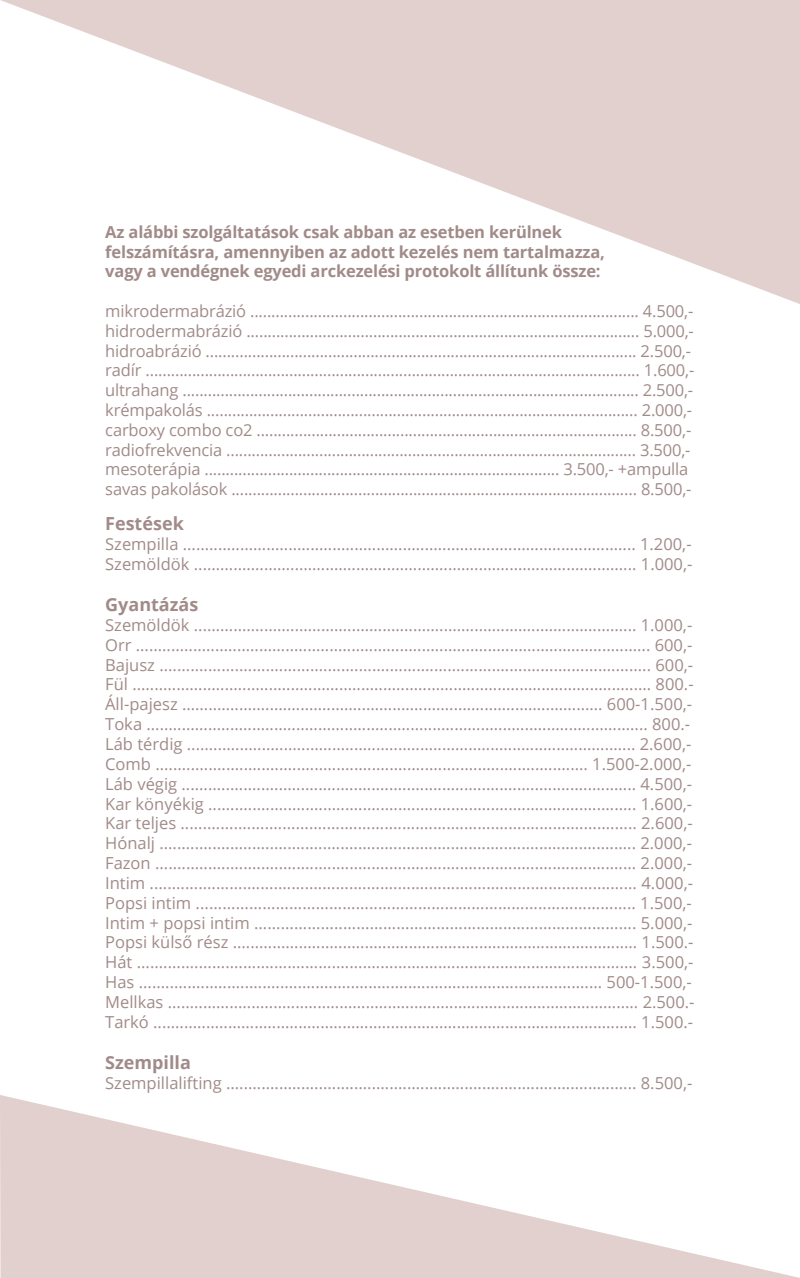
<style>
.page{position:relative;width:800px;height:1278px;background:#fff}
.page>*{position:absolute;margin:0;border:0;box-sizing:border-box;transform-origin:0 0}
.t1{font:700 18px "Open Sans";color:#a18b89}
.t2{font:16.55px/19.9px "Open Sans";color:#a18b89}
.t3{font:16.5px/19.8px "Open Sans";letter-spacing:-.01em;color:#a18b89}
.t4{font:700 16.5px/19.8px "Open Sans";letter-spacing:-.01em;color:#a18b89}
</style>
<div class="page">
<svg style="left:1px;top:0;width:799px;height:304px"></svg>
<svg style="left:0;top:1095px;width:800px;height:183px"></svg>
<p class="t4" style="left:105px;top:221px;width:501px">Az alábbi szolgáltatások csak abban az esetben kerülnek felszámításra, amennyiben az adott kezelés nem tartalmazza, vagy a vendégnek egyedi arckezelési protokolt állítunk össze:</p>
<p class="t3" style="left:105px;top:301px;width:591px">mikrodermabrázió ............................................................................................ 4.500,- hidrodermabrázió ............................................................................................. 5.000,- hidroabrázió ...................................................................................................... 2.500,- radír ..................................................................................................................... 1.600,- ultrahang ............................................................................................................ 2.500,- krémpakolás ...................................................................................................... 2.000,- carboxy combo co2 .......................................................................................... 8.500,- radiofrekvencia ................................................................................................. 3.500,- mesoterápia .................................................................................... 3.500,- +ampulla savas pakolások ................................................................................................ 8.500,-</p>
<p class="t1" style="left:105px;top:510px;width:80px">Festések</p>
<p class="t2" style="left:105px;top:533px;width:589px">Szempilla ....................................................................................................... 1.200,-<br>Szemöldök ..................................................................................................... 1.000,-</p>
<p class="t1" style="left:105px;top:592px;width:95px">Gyantázás</p>
<p class="t2" style="left:105px;top:614px;width:591px">Szemöldök ..................................................................................................... 1.000,- Orr ..................................................................................................................... 600,- Bajusz ............................................................................................................... 600,- Fül ...................................................................................................................... 800.- Áll-pajesz ................................................................................................ 600-1.500,- Toka .................................................................................................................. 800.- Láb térdig ...................................................................................................... 2.600,- Comb .................................................................................................. 1.500-2.000,- Láb végig ....................................................................................................... 4.500,- Kar könyékig ................................................................................................. 1.600,- Kar teljes ....................................................................................................... 2.600,- Hónalj ............................................................................................................ 2.000,- Fazon ............................................................................................................. 2.000,- Intim .............................................................................................................. 4.000,- Popsi intim ................................................................................................... 1.500,- Intim + popsi intim ...................................................................................... 5.000,- Popsi külső rész ............................................................................................ 1.500.- Hát ................................................................................................................. 3.500,- Has ......................................................................................................... 500-1.500,- Mellkas ........................................................................................................... 2.500.- Tarkó .............................................................................................................. 1.500.-</p>
<p class="t1" style="left:105px;top:1050px;width:87px">Szempilla</p>
<p class="t2" style="left:105px;top:1072px;width:589px">Szempillalifting ............................................................................................. 8.500,-</p>
</div>
